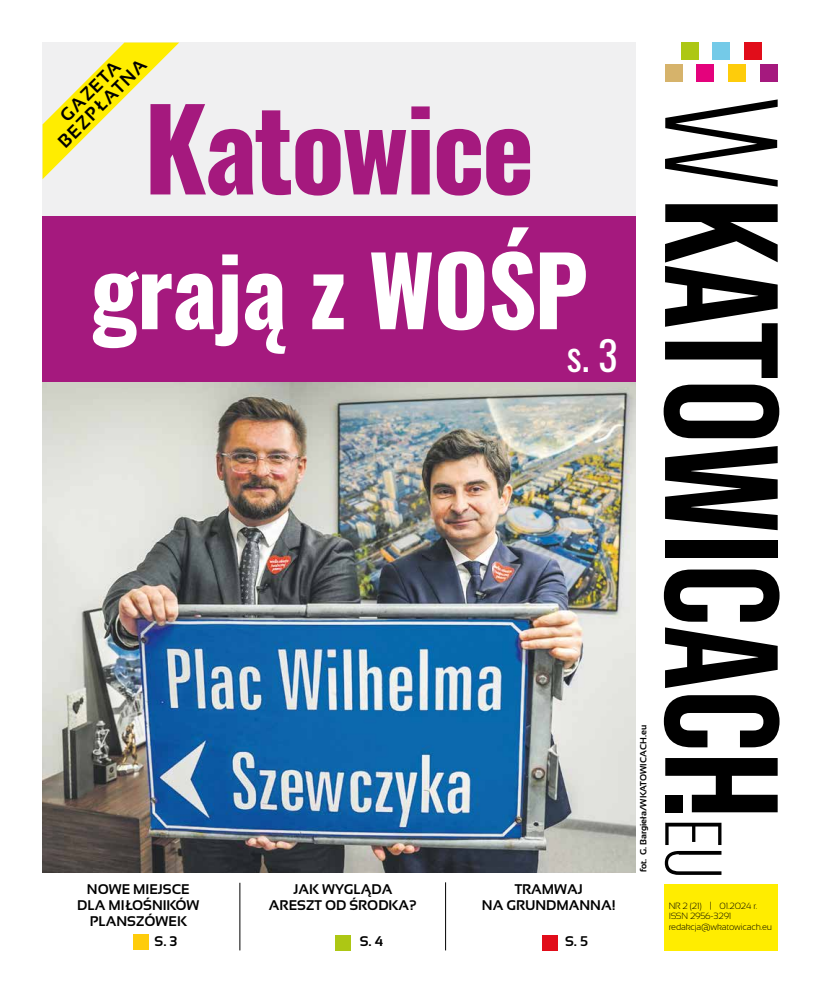
<style>
.page{position:relative;width:820px;height:993px;background:#fff}
.page>*{position:absolute;margin:0;border:0;box-sizing:border-box;transform-origin:0 0}
.t1{font:700 111.4px "Oswald";letter-spacing:-.025em;color:#a5197e}
.t2{font:700 94.7px "Oswald";letter-spacing:-.01em;color:#fff}
.t3{font:40px "Oswald";color:#fff}
.t4{font:700 18.1px/17.3px "Sansation";color:#000;text-align:center}
.t5{font:700 14px/16px "Sansation";color:#000;text-align:center}
.t6{font:300 9px/9.8px "Sansation";letter-spacing:-.02em;color:#000}
.t7{font:700 9px "Sansation";color:#000}
</style>
<div class="page">
<img style="left:43px;top:381px;width:592px;height:491px">
<hr style="left:239px;top:882px;width:1px;height:68px;background:#000">
<hr style="left:445px;top:882px;width:1px;height:68px;background:#000">
<div style="left:43px;top:43px;width:592px;height:224px;background:#f0f0f1"></div>
<div style="left:134px;top:934px;width:15px;height:15px;background:#fecc0b"></div>
<div style="left:43px;top:216px;width:592px;height:165px;background:#a5197e"></div>
<div style="left:542px;top:934px;width:15px;height:16px;background:#e10d1a"></div>
<div style="left:335px;top:934px;width:16px;height:16px;background:#adc714"></div>
<div style="left:663px;top:883px;width:114px;height:67px;background:#ffed00"></div>
<div style="left:759px;top:64px;width:18px;height:18px;background:#a5197e"></div>
<div style="left:728px;top:64px;width:17px;height:18px;background:#fecc0b"></div>
<div style="left:696px;top:64px;width:18px;height:18px;background:#e4027c"></div>
<div style="left:744px;top:43px;width:17px;height:17px;background:#e10d1a"></div>
<div style="left:712px;top:43px;width:18px;height:17px;background:#74cae8"></div>
<div style="left:680px;top:43px;width:18px;height:17px;background:#adc714"></div>
<div style="left:664px;top:64px;width:18px;height:18px;background:#d6b36b"></div>
<svg style="left:665px;top:822px;width:56px;height:22px"></svg>
<svg style="left:664px;top:850px;width:57px;height:24px"></svg>
<svg style="left:665px;top:99px;width:112px;height:88px"></svg>
<svg style="left:665px;top:204px;width:112px;height:174px"></svg>
<svg style="left:663px;top:384px;width:116px;height:54px"></svg>
<svg style="left:665px;top:446px;width:112px;height:84px"></svg>
<div style="left:664px;top:539px;width:113px;height:18px;background:#000"></div>
<svg style="left:663px;top:569px;width:116px;height:52px"></svg>
<svg style="left:665px;top:627px;width:112px;height:60px"></svg>
<svg style="left:663px;top:695px;width:116px;height:52px"></svg>
<svg style="left:665px;top:758px;width:112px;height:54px"></svg>
<svg style="left:43px;top:43px;width:136px;height:136px"></svg>
<p class="t4" style="left:43px;top:126px;width:118px;rotate:-45deg">GAZETA<br>BEZPŁATNA</p>
<h1 class="t1" style="left:144px;top:50px;width:392px">Katowice</h1>
<h2 class="t2" style="left:90px;top:206px;width:499px">grają z WOŚP</h2>
<h3 class="t3" style="left:566px;top:320px;width:52px">s. 3</h3>
<p class="t5" style="left:77px;top:880px;width:124px">NOWE MIEJSCE<br>DLA MIŁOŚNIKÓW<br>PLANSZÓWEK</p>
<p class="t5" style="left:154px;top:933px;width:24px">S. 3</p>
<p class="t5" style="left:269px;top:880px;width:149px">JAK WYGLĄDA<br>ARESZT OD ŚRODKA?</p>
<p class="t5" style="left:360px;top:933px;width:25px">S. 4</p>
<p class="t5" style="left:481px;top:880px;width:135px">TRAMWAJ<br>NA GRUNDMANNA!</p>
<p class="t5" style="left:565px;top:933px;width:24px">S. 5</p>
<p class="t7" style="left:638px;top:872px;width:149px;rotate:-90deg">FOT. G. BARGIEŁA/WKATOWICACH.EU</p>
<p class="t6" style="left:668px;top:900px;width:90px">NR 2 (21) | 01.2024 r.<br>ISSN 2956-3291</p>
<p class="t6" style="left:668px;top:922px;width:105px">redakcja@wkatowicach.eu</p>
</div>
